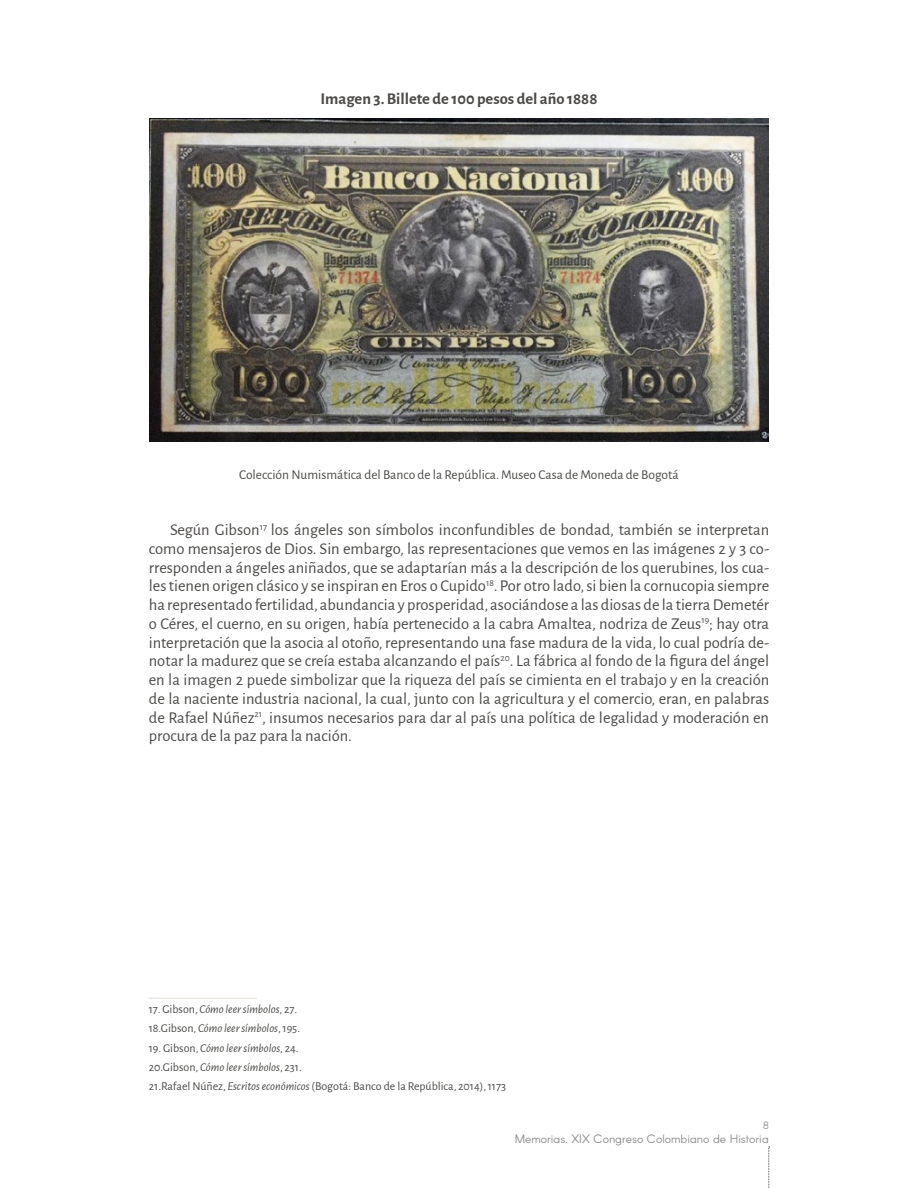
<style>
.page{position:relative;width:918px;height:1188px;background:#fff}
.page>*{position:absolute;margin:0;border:0;box-sizing:border-box;transform-origin:0 0}
.t1{font:16.5px/18.8px "Alegreya Sans";color:#4b4a48;text-align:justify}
.t2{font:700 16.5px "Alegreya Sans";color:#4b4a48}
.t3{font:13.5px "Alegreya Sans";color:#4b4a48}
.t4{font:12px/19.2px "Alegreya Sans";color:#4b4a48}
.t5{font:italic 12px/19.2px "Alegreya Sans";color:#4b4a48}
.t6{font:12px "Arcon";color:#908c8c}
.t7{font:10.5px "Arcon";color:#908c8c}
.s1{font-style:normal}
.s2{font-style:italic}
</style>
<div class="page">
<svg style="left:768px;top:1147px;width:2px;height:41px"></svg>
<img style="left:150px;top:119px;width:618px;height:322px">
<hr style="left:149px;top:998px;width:108px;height:1px;background:#e5dfd8">
<p class="t2" style="left:321px;top:86px;width:278px">Imagen 3. Billete de 100 pesos del año 1888</p>
<p class="t3" style="left:239px;top:465px;width:441px">Colección Numismática del Banco de la República. Museo Casa de Moneda de Bogotá</p>
<p class="t1" style="left:149px;top:520px;width:622px;text-indent:21px">Según Gibson<sup>17</sup> los ángeles son símbolos inconfundibles de bondad, también se interpretan como mensajeros de Dios. Sin embargo, las representaciones que vemos en las imágenes 2 y 3 co&shy;rresponden a ángeles aniñados, que se adaptarían más a la descripción de los querubines, los cua&shy;les tienen origen clásico y se inspiran en Eros o Cupido<sup>18</sup>. Por otro lado, si bien la cornucopia siempre ha representado fertilidad, abundancia y prosperidad, asociándose a las diosas de la tierra Demetér o Céres, el cuerno, en su origen, había pertenecido a la cabra Amaltea, nodriza de Zeus<sup>19</sup>; hay otra interpretación que la asocia al otoño, representando una fase madura de la vida, lo cual podría de&shy;notar la madurez que se creía estaba alcanzando el país<sup>20</sup>. La fábrica al fondo de la figura del ángel en la imagen 2 puede simbolizar que la riqueza del país se cimienta en el trabajo y en la creación de la naciente industria nacional, la cual, junto con la agricultura y el comercio, eran, en palabras de Rafael Núñez<sup>21</sup>, insumos necesarios para dar al país una política de legalidad y moderación en procura de la paz para la nación.</p>
<p class="t5" style="left:149px;top:999px;width:153px"><span class="s1">17. Gibson,</span> Cómo leer símbolos<span class="s1">, 27.<br>18.Gibson,</span> Cómo leer símbolos<span class="s1">, 195.</span></p>
<p class="t4" style="left:149px;top:1038px;width:359px">19. Gibson, <span class="s2">Cómo leer símbolos</span>, 24.<br>20.Gibson, <span class="s2">Cómo leer símbolos</span>, 231.<br>21.Rafael Núñez, <span class="s2">Escritos económicos</span> (Bogotá: Banco de la República, 2014), 1173</p>
<p class="t7" style="left:763px;top:1118px;width:7px">8</p>
<p class="t6" style="left:515px;top:1131px;width:256px">Memorias. XIX Congreso Colombiano de Historia</p>
</div>
